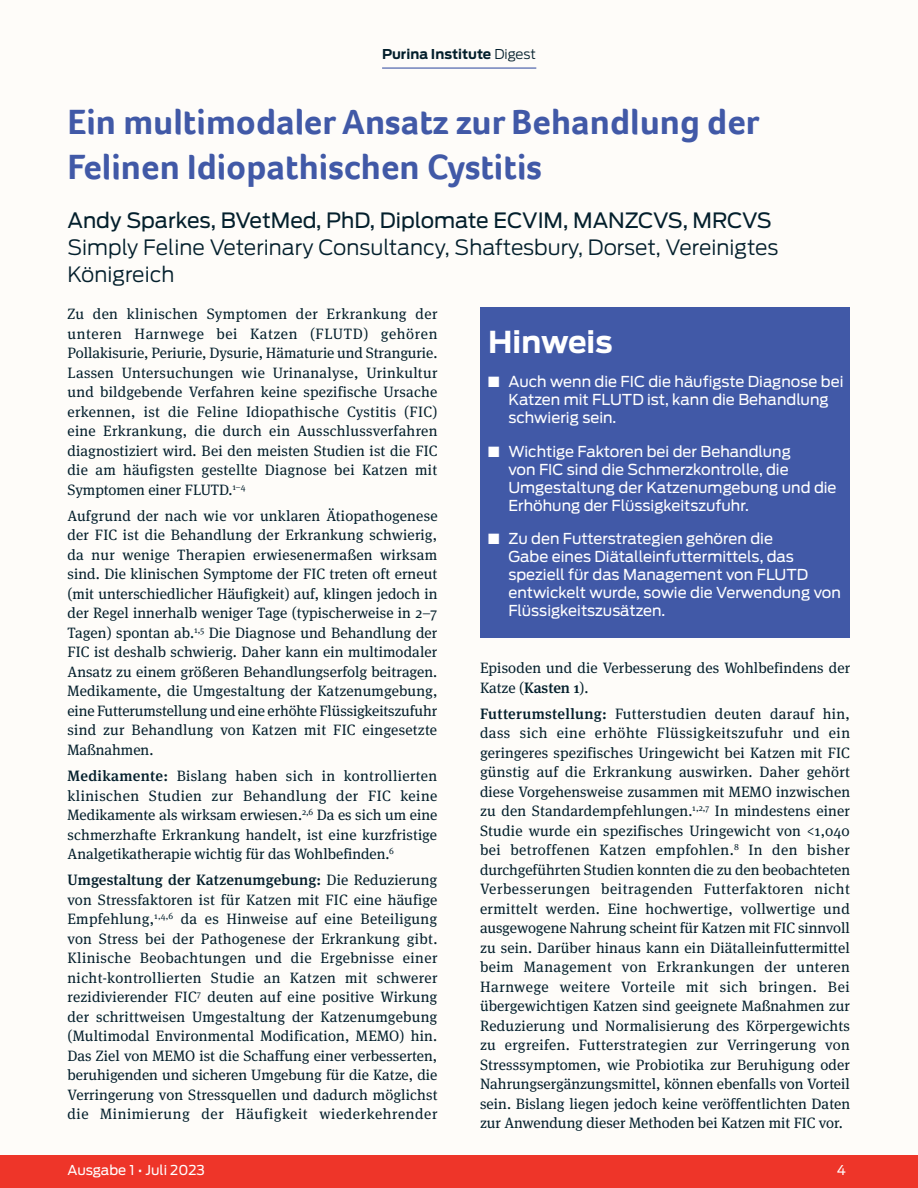
<style>
.page{position:relative;width:918px;height:1188px;background:#fff}
.page>*{position:absolute;margin:0;border:0;box-sizing:border-box;transform-origin:0 0}
.Heads{font:700 36px/45px "Foco";color:#4159a7}
.Body_Text{font:700 30px "Antenna";color:#fff}
.Body_Text-2{font:300 21px/27px "Antenna";color:#031f2c}
.Body_Text-3{font:15px/19.5px "Meta Serif Pro";letter-spacing:.01em;color:#031f2c;text-align:justify}
.t1{font:15px/18px "Antenna";color:#fff}
.t2{font:700 13.5px "Antenna";color:#031f2c}
.t3{font:13.5px "Antenna";color:#fff}
.s1{font-weight:300}
.s2{font-weight:400}
.s3{font-weight:500}
</style>
<div class="page">
<div style="left:0;top:0;width:918px;height:1170px;background:#fefcf9"></div>
<hr style="left:382px;top:68px;width:154px;height:1px;background:#4159a7">
<div style="left:0;top:1155px;width:918px;height:33px;background:#ee3529"></div>
<div style="left:480px;top:308px;width:370px;height:330px;background:#4159a7"></div>
<p class="t2" style="left:382px;top:46px;width:155px">Purina Institute <span class="s1">Digest</span></p>
<p class="Heads" style="left:68px;top:99px;width:694px">Ein multimodaler Ansatz zur Behandlung der<br>Felinen Idiopathischen Cystitis</p>
<p class="Body_Text-2" style="left:68px;top:207px;width:712px"><span class="s2">Andy Sparkes, BVetMed, PhD, Diplomate ECVIM, MANZCVS, MRCVS<br></span>Simply Feline Veterinary Consultancy, Shaftesbury, Dorset, Vereinigtes<br>Königreich</p>
<p class="Body_Text-3" style="left:68px;top:303px;width:372px">Zu den klinischen Symptomen der Erkrankung der unteren Harnwege bei Katzen (FLUTD) gehören Pollakisurie, Periurie, Dysurie, Hämaturie und Strangurie.<br>Lassen Untersuchungen wie Urinanalyse, Urinkultur und bildgebende Verfahren keine spezifische Ursache erkennen, ist die Feline Idiopathische Cystitis (FIC) eine Erkrankung, die durch ein Ausschlussverfahren diagnostiziert wird. Bei den meisten Studien ist die FIC die am häufigsten gestellte Diagnose bei Katzen mit Symptomen einer FLUTD.<sup>1–4</sup></p>
<p class="Body_Text-3" style="left:68px;top:505px;width:372px">Aufgrund der nach wie vor unklaren Ätiopathogenese der FIC ist die Behandlung der Erkrankung schwierig, da nur wenige Therapien erwiesenermaßen wirksam sind. Die klinischen Symptome der FIC treten oft erneut (mit unterschiedlicher Häufigkeit) auf, klingen jedoch in der Regel innerhalb weniger Tage (typischerweise in 2–7<br>Tagen) spontan ab.<sup>1,5</sup> Die Diagnose und Behandlung der FIC ist deshalb schwierig. Daher kann ein multimodaler Ansatz zu einem größeren Behandlungserfolg beitragen.<br>Medikamente, die Umgestaltung der Katzenumgebung, eine Futterumstellung und eine erhöhte Flüssigkeitszufuhr sind zur Behandlung von Katzen mit FIC eingesetzte Maßnahmen.</p>
<p class="Body_Text-3" style="left:68px;top:765px;width:371px"><span class="s3">Medikamente:</span> Bislang haben sich in kontrollierten klinischen Studien zur Behandlung der FIC keine Medikamente als wirksam erwiesen.<sup>2,6</sup> Da es sich um eine schmerzhafte Erkrankung handelt, ist eine kurzfristige Analgetikatherapie wichtig für das Wohlbefinden.<sup>6</sup></p>
<p class="Body_Text-3" style="left:68px;top:870px;width:372px"><span class="s3">Umgestaltung der Katzenumgebung:</span> Die Reduzierung von Stressfaktoren ist für Katzen mit FIC eine häufige Empfehlung,<sup>1,4,6</sup> da es Hinweise auf eine Beteiligung von Stress bei der Pathogenese der Erkrankung gibt.<br>Klinische Beobachtungen und die Ergebnisse einer nicht-kontrollierten Studie an Katzen mit schwerer rezidivierender FIC<sup>7</sup> deuten auf eine positive Wirkung der schrittweisen Umgestaltung der Katzenumgebung (Multimodal Environmental Modification, MEMO) hin.<br>Das Ziel von MEMO ist die Schaffung einer verbesserten, beruhigenden und sicheren Umgebung für die Katze, die Verringerung von Stressquellen und dadurch möglichst die Minimierung der Häufigkeit wiederkehrender</p>
<p class="Body_Text" style="left:488px;top:325px;width:126px">Hinweis</p>
<p class="t1" style="left:508px;top:373px;width:337px;text-indent:-20px">■ Auch wenn die FIC die häufigste Diagnose bei<br>Katzen mit FLUTD ist, kann die Behandlung schwierig sein.</p>
<p class="t1" style="left:508px;top:442px;width:330px;text-indent:-20px">■ Wichtige Faktoren bei der Behandlung<br>von FIC sind die Schmerzkontrolle, die Umgestaltung der Katzenumgebung und die Erhöhung der Flüssigkeitszufuhr.</p>
<p class="t1" style="left:508px;top:530px;width:334px;text-indent:-20px">■ Zu den Futterstrategien gehören die<br>Gabe eines Diätalleinfuttermittels, das speziell für das Management von FLUTD entwickelt wurde, sowie die Verwendung von Flüssigkeitszusätzen.</p>
<p class="Body_Text-3" style="left:480px;top:657px;width:372px">Episoden und die Verbesserung des Wohlbefindens der<br>Katze (<span class="s3">Kasten 1</span>).</p>
<p class="Body_Text-3" style="left:480px;top:703px;width:372px"><span class="s3">Futterumstellung:</span> Futterstudien deuten darauf hin, dass sich eine erhöhte Flüssigkeitszufuhr und ein geringeres spezifisches Uringewicht bei Katzen mit FIC günstig auf die Erkrankung auswirken. Daher gehört diese Vorgehensweise zusammen mit MEMO inzwischen zu den Standardempfehlungen.<sup>1,2,7</sup> In mindestens einer Studie wurde ein spezifisches Uringewicht von &lt;1,040 bei betroffenen Katzen empfohlen.<sup>8</sup> In den bisher durchgeführten Studien konnten die zu den beobachteten Verbesserungen beitragenden Futterfaktoren nicht ermittelt werden. Eine hochwertige, vollwertige und ausgewogene Nahrung scheint für Katzen mit FIC sinnvoll zu sein. Darüber hinaus kann ein Diätalleinfuttermittel beim Management von Erkrankungen der unteren Harnwege weitere Vorteile mit sich bringen. Bei übergewichtigen Katzen sind geeignete Maßnahmen zur Reduzierung und Normalisierung des Körpergewichts zu ergreifen. Futterstrategien zur Verringerung von Stresssymptomen, wie Probiotika zur Beruhigung oder Nahrungsergänzungsmittel, können ebenfalls von Vorteil sein. Bislang liegen jedoch keine veröffentlichten Daten zur Anwendung dieser Methoden bei Katzen mit FIC vor.</p>
<p class="t3" style="left:68px;top:1162px;width:139px">Ausgabe 1 • Juli 2023</p>
<p class="t3" style="left:837px;top:1162px;width:11px">4</p>
</div>
